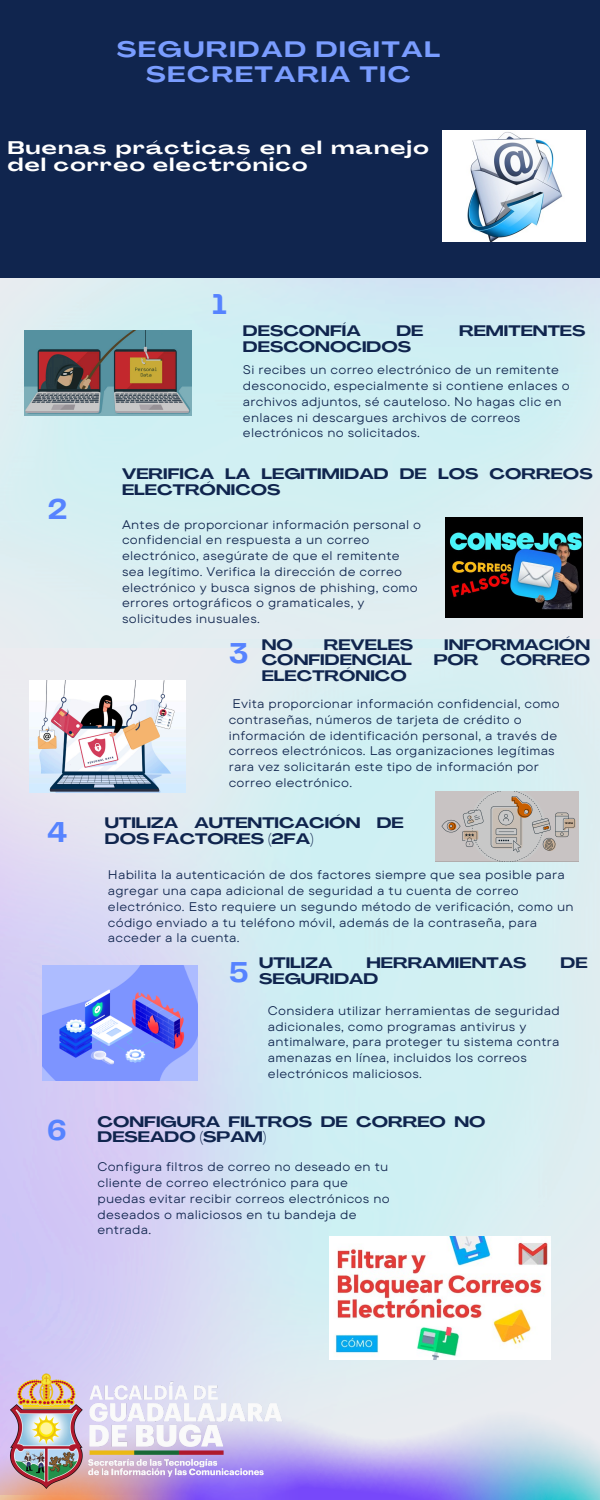
<style>
.page{position:relative;width:600px;height:1500px;background:#fff}
.page>*{position:absolute;margin:0;border:0;box-sizing:border-box;transform-origin:0 0}
.t1{font:700 30px "Telegraf";color:#5683ff}
.t2{font:700 22px/24.8px "Agrandir Grand";letter-spacing:.085em;color:#7a9dff;text-align:center}
.t3{font:700 18px/16.5px "Agrandir Grand";letter-spacing:.085em;color:#fff}
.t4{font:700 15px/15.8px "Agrandir Grand";letter-spacing:.005em;color:#10254e}
.t5{font:12.5px/15.8px "TT Commons Pro Exp";letter-spacing:.02em;color:#10254e}
</style>
<div class="page">
<img style="left:0;top:277px;width:600px;height:362px">
<img style="left:0;top:1411px;width:600px;height:89px">
<div style="left:0;top:0;width:600px;height:277px;background:#10254e"></div>
<img style="left:443px;top:131px;width:142px;height:111px">
<img style="left:25px;top:330px;width:166px;height:86px">
<img style="left:446px;top:517px;width:137px;height:100px">
<img style="left:30px;top:680px;width:156px;height:112px">
<img style="left:435px;top:792px;width:144px;height:70px">
<img style="left:42px;top:966px;width:155px;height:115px">
<img style="left:5px;top:1369px;width:281px;height:125px">
<img style="left:333px;top:1236px;width:218px;height:124px">
<p class="t2" style="left:117px;top:39px;width:325px">SEGURIDAD DIGITAL<br>SECRETARIA TIC</p>
<h3 class="t3" style="left:8px;top:142px;width:423px">Buenas prácticas en el manejo del correo electrónico</h3>
<p class="t1" style="left:211px;top:291px;width:17px">1</p>
<p class="t4" style="left:243px;top:324px;width:119px">DESCONFÍA</p>
<p class="t4" style="left:396px;top:324px;width:29px">DE</p>
<p class="t4" style="left:459px;top:324px;width:128px">REMITENTES</p>
<p class="t4" style="left:243px;top:340px;width:170px">DESCONOCIDOS</p>
<p class="t5" style="left:243px;top:362px;width:328px">Si recibes un correo electrónico de un remitente desconocido, especialmente si contiene enlaces o archivos adjuntos, sé cauteloso. No hagas clic en enlaces ni descargues archivos de correos electrónicos no solicitados.</p>
<p class="t1" style="left:47px;top:496px;width:22px">2</p>
<h3 class="t1" style="left:47px;top:819px;width:22px">4</h3>
<p class="t4" style="left:122px;top:468px;width:472px">VERIFICA LA LEGITIMIDAD DE LOS CORREOS<br>ELECTRÓNICOS</p>
<p class="t5" style="left:122px;top:516px;width:301px">Antes de proporcionar información personal o confidencial en respuesta a un correo electrónico, asegúrate de que el remitente sea legítimo. Verifica la dirección de correo electrónico y busca signos de phishing, como errores ortográficos o gramaticales, y solicitudes inusuales.</p>
<h3 class="t4" style="left:262px;top:638px;width:33px">NO</h3>
<h3 class="t4" style="left:324px;top:638px;width:91px">REVELES</h3>
<h3 class="t4" style="left:444px;top:638px;width:147px">INFORMACIÓN</h3>
<h3 class="t4" style="left:262px;top:654px;width:152px">CONFIDENCIAL</h3>
<h3 class="t4" style="left:434px;top:654px;width:46px">POR</h3>
<h3 class="t4" style="left:500px;top:654px;width:91px">CORREO</h3>
<h3 class="t4" style="left:262px;top:670px;width:147px">ELECTRÓNICO</h3>
<p class="t5" style="left:229px;top:696px;width:333px">Evita proporcionar información confidencial, como contraseñas, números de tarjeta de crédito o información de identificación personal, a través de correos electrónicos. Las organizaciones legítimas rara vez solicitarán este tipo de información por correo electrónico.</p>
<p class="t1" style="left:229px;top:640px;width:21px">3</p>
<p class="t4" style="left:105px;top:816px;width:300px">UTILIZA AUTENTICACIÓN DE<br>DOS FACTORES (2FA)</p>
<p class="t5" style="left:108px;top:867px;width:467px">Habilita la autenticación de dos factores siempre que sea posible para agregar una capa adicional de seguridad a tu cuenta de correo electrónico. Esto requiere un segundo método de verificación, como un código enviado a tu teléfono móvil, además de la contraseña, para acceder a la cuenta.</p>
<p class="t4" style="left:259px;top:956px;width:75px">UTILIZA</p>
<p class="t4" style="left:366px;top:956px;width:161px">HERRAMIENTAS</p>
<p class="t4" style="left:561px;top:956px;width:29px">DE</p>
<p class="t4" style="left:259px;top:972px;width:121px">SEGURIDAD</p>
<h3 class="t5" style="left:268px;top:1002px;width:293px">Considera utilizar herramientas de seguridad adicionales, como programas antivirus y antimalware, para proteger tu sistema contra amenazas en línea, incluidos los correos electrónicos maliciosos.</h3>
<p class="t1" style="left:229px;top:960px;width:21px">5</p>
<p class="t1" style="left:47px;top:1117px;width:21px">6</p>
<p class="t4" style="left:98px;top:1115px;width:390px">CONFIGURA FILTROS DE CORREO NO<br>DESEADO (SPAM)</p>
<p class="t5" style="left:98px;top:1159px;width:294px">Configura filtros de correo no deseado en tu cliente de correo electrónico para que puedas evitar recibir correos electrónicos no deseados o maliciosos en tu bandeja de entrada.</p>
</div>
